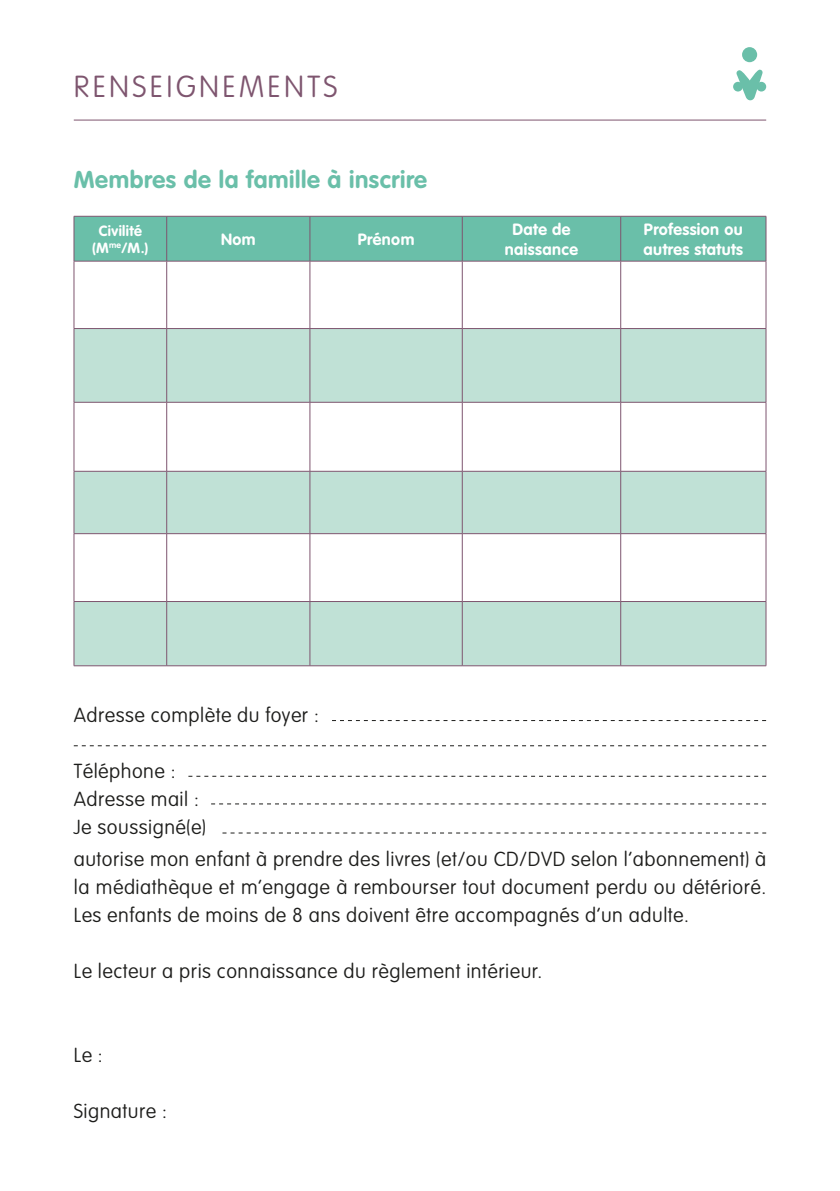
<style>
.page{position:relative;width:840px;height:1191px;background:#fff}
.page>*{position:absolute;margin:0;border:0;box-sizing:border-box;transform-origin:0 0}
.t1{font:100 30px "VAG Rounded";letter-spacing:.11em;color:#7e556f}
.t2{font:700 24px "VAG Rounded";letter-spacing:.025em;color:#6abfa9}
.t3{font:100 20px/28px "VAG Rounded";letter-spacing:.025em;color:#1d1d1b}
.t4{font:700 16.2px/19.4px "VAG Rounded";letter-spacing:.025em;color:#fff;text-align:center}
.t5{font:700 14.6px/17.4px "VAG Rounded";letter-spacing:.025em;color:#fff;text-align:center}
</style>
<div class="page">
<hr style="left:74px;top:120px;width:691px;height:1px;background:#7e556f">
<div style="left:741px;top:47px;width:15px;height:15px;background:#6abfa9;border-radius:50%"></div>
<svg style="left:736px;top:70px;width:26px;height:30px"></svg>
<svg style="left:732px;top:82px;width:10px;height:9px"></svg>
<div style="left:756px;top:82px;width:9px;height:9px;background:#6abfa9;border-radius:50%"></div>
<div style="left:75px;top:217px;width:690px;height:44px;background:#6abfa9"></div>
<svg style="left:75px;top:329px;width:690px;height:336px;fill:#c0e1d6"></svg>
<hr style="left:74px;top:602px;width:1px;height:63px;background:#7e556f">
<hr style="left:166px;top:602px;width:1px;height:63px;background:#7e556f">
<hr style="left:309px;top:602px;width:1px;height:63px;background:#7e556f">
<hr style="left:461px;top:602px;width:1px;height:63px;background:#7e556f">
<hr style="left:620px;top:602px;width:1px;height:63px;background:#7e556f">
<hr style="left:765px;top:602px;width:1px;height:63px;background:#7e556f">
<hr style="left:74px;top:665px;width:93px;height:1px;background:#7e556f">
<hr style="left:167px;top:665px;width:143px;height:1px;background:#7e556f">
<hr style="left:310px;top:665px;width:152px;height:1px;background:#7e556f">
<hr style="left:462px;top:665px;width:158px;height:1px;background:#7e556f">
<hr style="left:620px;top:665px;width:145px;height:1px;background:#7e556f">
<hr style="left:74px;top:216px;width:93px;height:1px;background:#7e556f">
<hr style="left:74px;top:216px;width:1px;height:45px;background:#7e556f">
<hr style="left:167px;top:216px;width:143px;height:1px;background:#7e556f">
<hr style="left:166px;top:216px;width:1px;height:45px;background:#7e556f">
<hr style="left:310px;top:216px;width:152px;height:1px;background:#7e556f">
<hr style="left:309px;top:216px;width:1px;height:45px;background:#7e556f">
<hr style="left:462px;top:216px;width:158px;height:1px;background:#7e556f">
<hr style="left:461px;top:216px;width:1px;height:45px;background:#7e556f">
<hr style="left:620px;top:216px;width:145px;height:1px;background:#7e556f">
<hr style="left:620px;top:216px;width:1px;height:45px;background:#7e556f">
<hr style="left:765px;top:216px;width:1px;height:45px;background:#7e556f">
<hr style="left:74px;top:261px;width:93px;height:1px;background:#7e556f">
<hr style="left:74px;top:261px;width:1px;height:67px;background:#7e556f">
<hr style="left:167px;top:261px;width:143px;height:1px;background:#7e556f">
<hr style="left:166px;top:261px;width:1px;height:67px;background:#7e556f">
<hr style="left:310px;top:261px;width:152px;height:1px;background:#7e556f">
<hr style="left:309px;top:261px;width:1px;height:67px;background:#7e556f">
<hr style="left:462px;top:261px;width:158px;height:1px;background:#7e556f">
<hr style="left:461px;top:261px;width:1px;height:67px;background:#7e556f">
<hr style="left:620px;top:261px;width:145px;height:1px;background:#7e556f">
<hr style="left:620px;top:261px;width:1px;height:67px;background:#7e556f">
<hr style="left:765px;top:261px;width:1px;height:67px;background:#7e556f">
<hr style="left:74px;top:328px;width:93px;height:1px;background:#7e556f">
<hr style="left:74px;top:329px;width:1px;height:73px;background:#7e556f">
<hr style="left:167px;top:328px;width:143px;height:1px;background:#7e556f">
<hr style="left:166px;top:329px;width:1px;height:73px;background:#7e556f">
<hr style="left:310px;top:328px;width:152px;height:1px;background:#7e556f">
<hr style="left:309px;top:329px;width:1px;height:73px;background:#7e556f">
<hr style="left:462px;top:328px;width:158px;height:1px;background:#7e556f">
<hr style="left:461px;top:329px;width:1px;height:73px;background:#7e556f">
<hr style="left:620px;top:328px;width:145px;height:1px;background:#7e556f">
<hr style="left:620px;top:329px;width:1px;height:73px;background:#7e556f">
<hr style="left:765px;top:329px;width:1px;height:73px;background:#7e556f">
<hr style="left:74px;top:402px;width:93px;height:1px;background:#7e556f">
<hr style="left:74px;top:402px;width:1px;height:69px;background:#7e556f">
<hr style="left:167px;top:402px;width:143px;height:1px;background:#7e556f">
<hr style="left:166px;top:402px;width:1px;height:69px;background:#7e556f">
<hr style="left:310px;top:402px;width:152px;height:1px;background:#7e556f">
<hr style="left:309px;top:402px;width:1px;height:69px;background:#7e556f">
<hr style="left:462px;top:402px;width:158px;height:1px;background:#7e556f">
<hr style="left:461px;top:402px;width:1px;height:69px;background:#7e556f">
<hr style="left:620px;top:402px;width:145px;height:1px;background:#7e556f">
<hr style="left:620px;top:402px;width:1px;height:69px;background:#7e556f">
<hr style="left:765px;top:402px;width:1px;height:69px;background:#7e556f">
<hr style="left:74px;top:471px;width:93px;height:1px;background:#7e556f">
<hr style="left:74px;top:471px;width:1px;height:62px;background:#7e556f">
<hr style="left:167px;top:471px;width:143px;height:1px;background:#7e556f">
<hr style="left:166px;top:471px;width:1px;height:62px;background:#7e556f">
<hr style="left:310px;top:471px;width:152px;height:1px;background:#7e556f">
<hr style="left:309px;top:471px;width:1px;height:62px;background:#7e556f">
<hr style="left:462px;top:471px;width:158px;height:1px;background:#7e556f">
<hr style="left:461px;top:471px;width:1px;height:62px;background:#7e556f">
<hr style="left:620px;top:471px;width:145px;height:1px;background:#7e556f">
<hr style="left:620px;top:471px;width:1px;height:62px;background:#7e556f">
<hr style="left:765px;top:471px;width:1px;height:62px;background:#7e556f">
<hr style="left:74px;top:533px;width:93px;height:1px;background:#7e556f">
<hr style="left:74px;top:534px;width:1px;height:67px;background:#7e556f">
<hr style="left:167px;top:533px;width:143px;height:1px;background:#7e556f">
<hr style="left:166px;top:534px;width:1px;height:67px;background:#7e556f">
<hr style="left:310px;top:533px;width:152px;height:1px;background:#7e556f">
<hr style="left:309px;top:534px;width:1px;height:67px;background:#7e556f">
<hr style="left:462px;top:533px;width:158px;height:1px;background:#7e556f">
<hr style="left:461px;top:534px;width:1px;height:67px;background:#7e556f">
<hr style="left:620px;top:533px;width:145px;height:1px;background:#7e556f">
<hr style="left:620px;top:534px;width:1px;height:67px;background:#7e556f">
<hr style="left:765px;top:534px;width:1px;height:67px;background:#7e556f">
<hr style="left:74px;top:601px;width:93px;height:1px;background:#7e556f">
<hr style="left:167px;top:601px;width:143px;height:1px;background:#7e556f">
<hr style="left:310px;top:601px;width:152px;height:1px;background:#7e556f">
<hr style="left:462px;top:601px;width:158px;height:1px;background:#7e556f">
<hr style="left:620px;top:601px;width:145px;height:1px;background:#7e556f">
<svg style="left:188px;top:775px;width:577px;height:1px"></svg>
<svg style="left:332px;top:720px;width:433px;height:1px"></svg>
<svg style="left:74px;top:745px;width:691px;height:1px"></svg>
<svg style="left:211px;top:803px;width:554px;height:1px"></svg>
<svg style="left:222px;top:832px;width:543px;height:1px"></svg>
<h1 class="t1" style="left:74px;top:70px;width:265px">RENSEIGNEMENTS</h1>
<p class="t2" style="left:74px;top:165px;width:354px">Membres de la famille à inscrire</p>
<p class="t5" style="left:92px;top:222px;width:58px">Civilité (M<sup>me</sup>/M.)</p>
<p class="t4" style="left:221px;top:229px;width:36px">Nom</p>
<p class="t4" style="left:357px;top:229px;width:58px">Prénom</p>
<p class="t4" style="left:504px;top:220px;width:75px">Date de naissance</p>
<p class="t4" style="left:643px;top:220px;width:101px;text-align:left">Profession ou autres statuts</p>
<p class="t3" style="left:74px;top:700px;width:246px">Adresse complète du foyer :</p>
<p class="t3" style="left:74px;top:756px;width:134px">Téléphone :<br>Adresse mail :<br>Je soussigné(e)</p>
<p class="t3" style="left:74px;top:844px;width:693px;text-align:justify">autorise mon enfant à prendre des livres (et/ou CD/DVD selon l’abonnement) à la médiathèque et m’engage à rembourser tout document perdu ou détérioré.<br>Les enfants de moins de 8 ans doivent être accompagnés d’un adulte.</p>
<p class="t3" style="left:74px;top:956px;width:470px">Le lecteur a pris connaissance du règlement intérieur.</p>
<p class="t3" style="left:74px;top:1040px;width:30px">Le :</p>
<p class="t3" style="left:74px;top:1096px;width:95px">Signature :</p>
</div>
